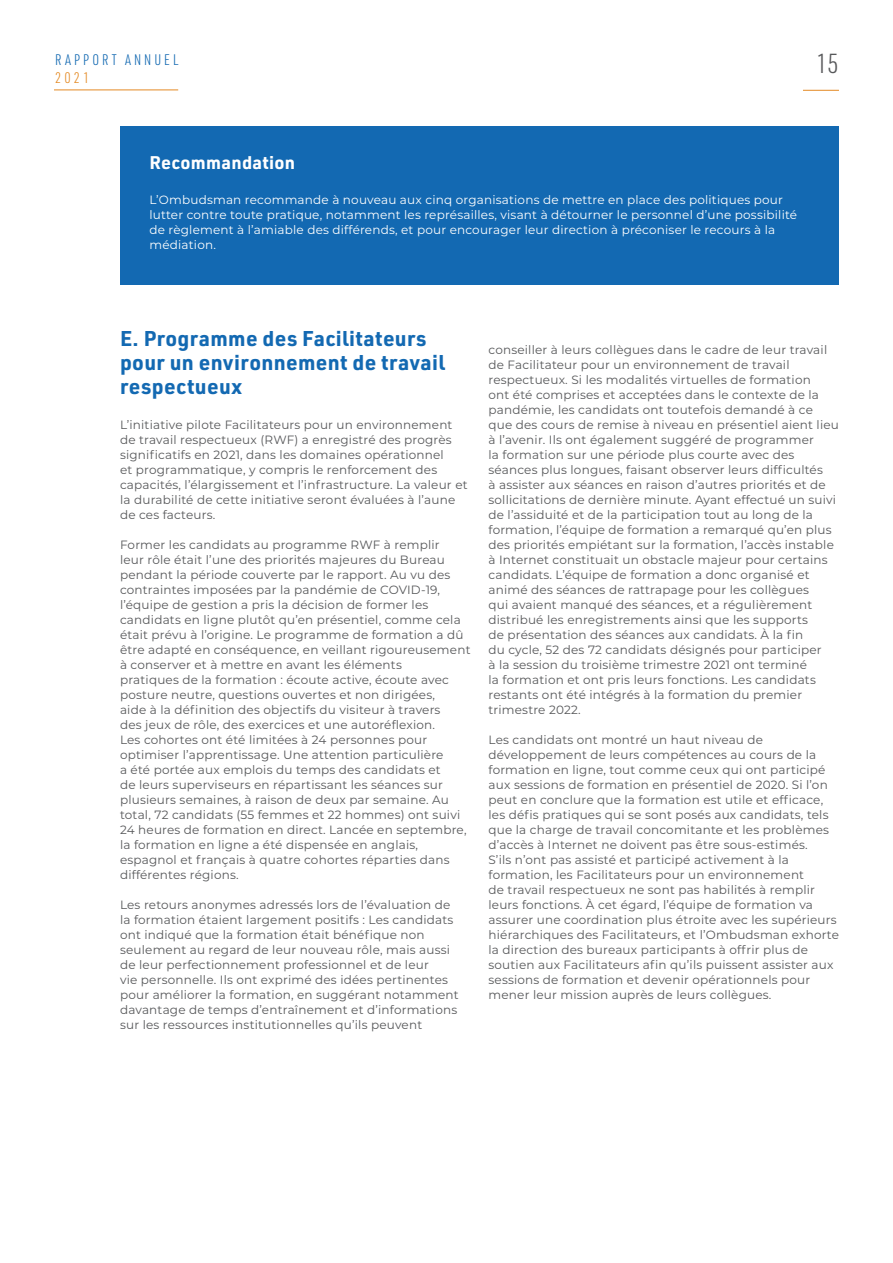
<style>
.page{position:relative;width:893px;height:1263px;background:#fff}
.page>*{position:absolute;margin:0;border:0;box-sizing:border-box;transform-origin:0 0}
.t1{font:300 27px "URWDIN Cond";color:#57585a}
.t2{font:700 21px/24px "URWDIN";letter-spacing:.015em;color:#1369b2}
.t3{font:700 18px "URWDIN";letter-spacing:.015em;color:#fff}
.t4{font:300 15px "URWDIN Cond";letter-spacing:.2em;color:#1369b2}
.t5{font:300 15px "URWDIN Cond";color:#e48a24}
.Body{font:12px/15px "Montserrat";letter-spacing:.015em;color:#57585a}
.Body-2{font:12px/15px "Montserrat";letter-spacing:.015em;color:#fff}
</style>
<div class="page">
<hr style="left:54px;top:90px;width:124px;height:1px;background:#e48a24">
<hr style="left:803px;top:90px;width:36px;height:1px;background:#e48a24">
<div style="left:120px;top:126px;width:719px;height:159px;background:#1369b2"></div>
<p class="t4" style="left:55px;top:50px;width:125px">RAPPORT ANNUEL</p>
<p class="t5" style="left:55px;top:68px;width:36px">2021</p>
<h1 class="t1" style="left:816px;top:46px;width:24px">15</h1>
<h3 class="t3" style="left:149px;top:150px;width:147px">Recommandation</h3>
<p class="Body-2" style="left:149px;top:192px;width:649px">L’Ombudsman recommande à nouveau aux cinq organisations de mettre en place des politiques pour lutter contre toute pratique, notamment les représailles, visant à détourner le personnel d’une possibilité de règlement à l’amiable des différends, et pour encourager leur direction à préconiser le recours à la médiation.</p>
<h2 class="t2" style="left:120px;top:326px;width:327px">E. Programme des Facilitateurs pour un environnement de travail respectueux</h2>
<p class="Body" style="left:120px;top:417px;width:349px">L’initiative pilote Facilitateurs pour un environnement de travail respectueux (RWF) a enregistré des progrès significatifs en 2021, dans les domaines opérationnel<br>et programmatique, y compris le renforcement des capacités, l’élargissement et l’infrastructure. La valeur et la durabilité de cette initiative seront évaluées à l’aune de ces facteurs.</p>
<p class="Body" style="left:120px;top:537px;width:352px">Former les candidats au programme RWF à remplir<br>leur rôle était l’une des priorités majeures du Bureau pendant la période couverte par le rapport. Au vu des contraintes imposées par la pandémie de COVID-19, l’équipe de gestion a pris la décision de former les candidats en ligne plutôt qu’en présentiel, comme cela était prévu à l’origine. Le programme de formation a dû être adapté en conséquence, en veillant rigoureusement à conserver et à mettre en avant les éléments<br>pratiques de la formation : écoute active, écoute avec posture neutre, questions ouvertes et non dirigées,<br>aide à la définition des objectifs du visiteur à travers<br>des jeux de rôle, des exercices et une autoréflexion.<br>Les cohortes ont été limitées à 24 personnes pour optimiser l’apprentissage. Une attention particulière<br>a été portée aux emplois du temps des candidats et<br>de leurs superviseurs en répartissant les séances sur plusieurs semaines, à raison de deux par semaine. Au total, 72 candidats (55 femmes et 22 hommes) ont suivi 24 heures de formation en direct. Lancée en septembre, la formation en ligne a été dispensée en anglais, espagnol et français à quatre cohortes réparties dans différentes régions.</p>
<p class="Body" style="left:120px;top:897px;width:340px">Les retours anonymes adressés lors de l’évaluation de la formation étaient largement positifs : Les candidats ont indiqué que la formation était bénéfique non seulement au regard de leur nouveau rôle, mais aussi de leur perfectionnement professionnel et de leur<br>vie personnelle. Ils ont exprimé des idées pertinentes pour améliorer la formation, en suggérant notamment davantage de temps d’entraînement et d’informations sur les ressources institutionnelles qu’ils peuvent</p>
<p class="Body" style="left:488px;top:342px;width:352px">conseiller à leurs collègues dans le cadre de leur travail de Facilitateur pour un environnement de travail respectueux. Si les modalités virtuelles de formation<br>ont été comprises et acceptées dans le contexte de la pandémie, les candidats ont toutefois demandé à ce que des cours de remise à niveau en présentiel aient lieu à l’avenir. Ils ont également suggéré de programmer<br>la formation sur une période plus courte avec des séances plus longues, faisant observer leurs difficultés<br>à assister aux séances en raison d’autres priorités et de sollicitations de dernière minute. Ayant effectué un suivi de l’assiduité et de la participation tout au long de la formation, l’équipe de formation a remarqué qu’en plus des priorités empiétant sur la formation, l’accès instable à Internet constituait un obstacle majeur pour certains candidats. L’équipe de formation a donc organisé et animé des séances de rattrapage pour les collègues<br>qui avaient manqué des séances, et a régulièrement distribué les enregistrements ainsi que les supports<br>de présentation des séances aux candidats. À la fin<br>du cycle, 52 des 72 candidats désignés pour participer<br>à la session du troisième trimestre 2021 ont terminé<br>la formation et ont pris leurs fonctions. Les candidats restants ont été intégrés à la formation du premier trimestre 2022.</p>
<p class="Body" style="left:488px;top:732px;width:352px">Les candidats ont montré un haut niveau de développement de leurs compétences au cours de la formation en ligne, tout comme ceux qui ont participé aux sessions de formation en présentiel de 2020. Si l’on peut en conclure que la formation est utile et efficace, les défis pratiques qui se sont posés aux candidats, tels que la charge de travail concomitante et les problèmes d’accès à Internet ne doivent pas être sous-estimés.<br>S’ils n’ont pas assisté et participé activement à la formation, les Facilitateurs pour un environnement<br>de travail respectueux ne sont pas habilités à remplir leurs fonctions. À cet égard, l’équipe de formation va assurer une coordination plus étroite avec les supérieurs hiérarchiques des Facilitateurs, et l’Ombudsman exhorte la direction des bureaux participants à offrir plus de soutien aux Facilitateurs afin qu’ils puissent assister aux sessions de formation et devenir opérationnels pour mener leur mission auprès de leurs collègues.</p>
</div>
